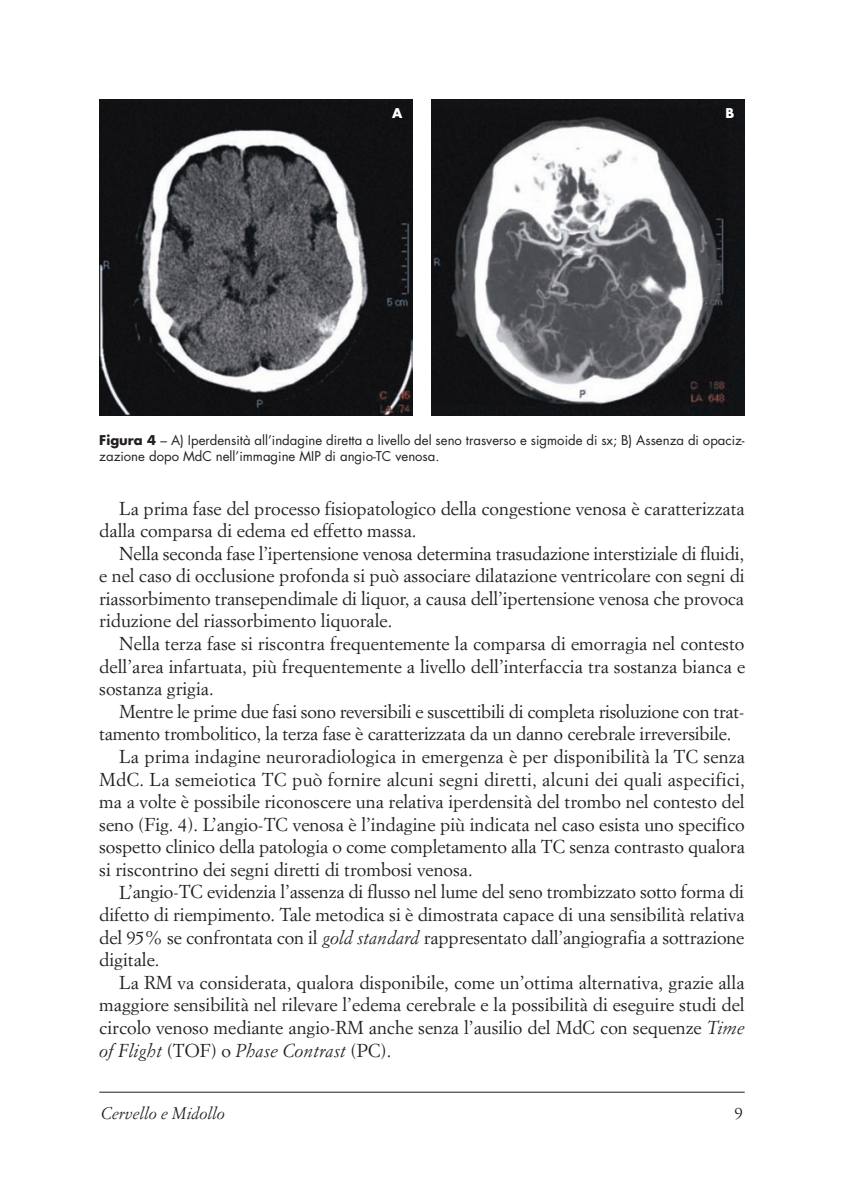
<style>
.page{position:relative;width:844px;height:1191px;background:#fff}
.page>*{position:absolute;margin:0;border:0;box-sizing:border-box;transform-origin:0 0}
.t1{font:18.38px/22.6px "Simoncini Garamond";color:#231f20;text-align:justify}
.t2{font:italic 18.38px "Simoncini Garamond";color:#231f20}
.t3{font:italic 16.62px "Simoncini Garamond";color:#231f20}
.t4{font:16.62px "Simoncini Garamond";color:#231f20}
.t5{font:13.12px/15.8px "Futura";color:#231f20}
.t6{font:700 13.12px "Futura";color:#fff}
.s1{font-weight:700}
.s2{font-style:italic}
.s3{font-style:normal}
</style>
<div class="page">
<hr style="left:99px;top:1091px;width:645px;height:1px;background:#231f20">
<img style="left:99px;top:100px;width:313px;height:315px">
<img style="left:432px;top:100px;width:312px;height:315px">
<p class="t6" style="left:392px;top:103px;width:12px">A</p>
<p class="t6" style="left:725px;top:104px;width:10px">B</p>
<p class="t5" style="left:99px;top:432px;width:646px"><span class="s1">Figura 4</span> – A) Iperdensità all’indagine diretta a livello del seno trasverso e sigmoide di sx; B) Assenza di opaciz&shy;zazione dopo MdC nell’immagine MIP di angio-TC venosa.</p>
<p class="t1" style="left:99px;top:496px;width:646px;text-indent:20px">La prima fase del processo fisiopatologico della congestione venosa è caratterizzata dalla comparsa di edema ed effetto massa.</p>
<p class="t1" style="left:99px;top:541px;width:646px;text-indent:20px">Nella seconda fase l’ipertensione venosa determina trasudazione interstiziale di fluidi, e nel caso di occlusione profonda si può associare dilatazione ventricolare con segni di riassorbimento transependimale di liquor, a causa dell’ipertensione venosa che provoca riduzione del riassorbimento liquorale.</p>
<p class="t1" style="left:99px;top:632px;width:647px;text-indent:20px">Nella terza fase si riscontra frequentemente la comparsa di emorragia nel contesto dell’area infartuata, più frequentemente a livello dell’interfaccia tra sostanza bianca e sostanza grigia.</p>
<p class="t1" style="left:119px;top:699px;width:627px">Mentre le prime due fasi sono reversibili e suscettibili di completa risoluzione con trat-</p>
<p class="t1" style="left:99px;top:722px;width:633px">tamento trombolitico, la terza fase è caratterizzata da un danno cerebrale irreversibile.</p>
<p class="t1" style="left:119px;top:745px;width:627px">La prima indagine neuroradiologica in emergenza è per disponibilità la TC senza</p>
<p class="t1" style="left:99px;top:767px;width:646px">MdC. La semeiotica TC può fornire alcuni segni diretti, alcuni dei quali aspecifici,</p>
<p class="t1" style="left:99px;top:790px;width:646px">ma a volte è possibile riconoscere una relativa iperdensità del trombo nel contesto del</p>
<p class="t1" style="left:99px;top:812px;width:646px">seno (Fig. 4). L’angio-TC venosa è l’indagine più indicata nel caso esista uno specifico</p>
<p class="t1" style="left:99px;top:835px;width:647px">sospetto clinico della patologia o come completamento alla TC senza contrasto qualora</p>
<p class="t1" style="left:99px;top:858px;width:375px">si riscontrino dei segni diretti di trombosi venosa.</p>
<p class="t1" style="left:119px;top:880px;width:626px">L’angio-TC evidenzia l’assenza di flusso nel lume del seno trombizzato sotto forma di</p>
<p class="t1" style="left:99px;top:903px;width:646px">difetto di riempimento. Tale metodica si è dimostrata capace di una sensibilità relativa</p>
<p class="t1" style="left:99px;top:925px;width:646px">del 95% se confrontata con il <span class="s2">gold standard</span> rappresentato dall’angiografia a sottrazione</p>
<p class="t1" style="left:99px;top:948px;width:62px">digitale.</p>
<p class="t1" style="left:119px;top:970px;width:626px">La RM va considerata, qualora disponibile, come un’ottima alternativa, grazie alla</p>
<p class="t1" style="left:99px;top:993px;width:646px">maggiore sensibilità nel rilevare l’edema cerebrale e la possibilità di eseguire studi del</p>
<p class="t1" style="left:99px;top:1016px;width:646px">circolo venoso mediante angio-RM anche senza l’ausilio del MdC con sequenze <span class="s2">Time</span></p>
<p class="t2" style="left:99px;top:1039px;width:293px">of Flight <span class="s3">(TOF) o</span> Phase Contrast <span class="s3">(PC).</span></p>
<p class="t3" style="left:101px;top:1103px;width:125px">Cervello e Midollo</p>
<p class="t4" style="left:734px;top:1102px;width:10px">9</p>
</div>
